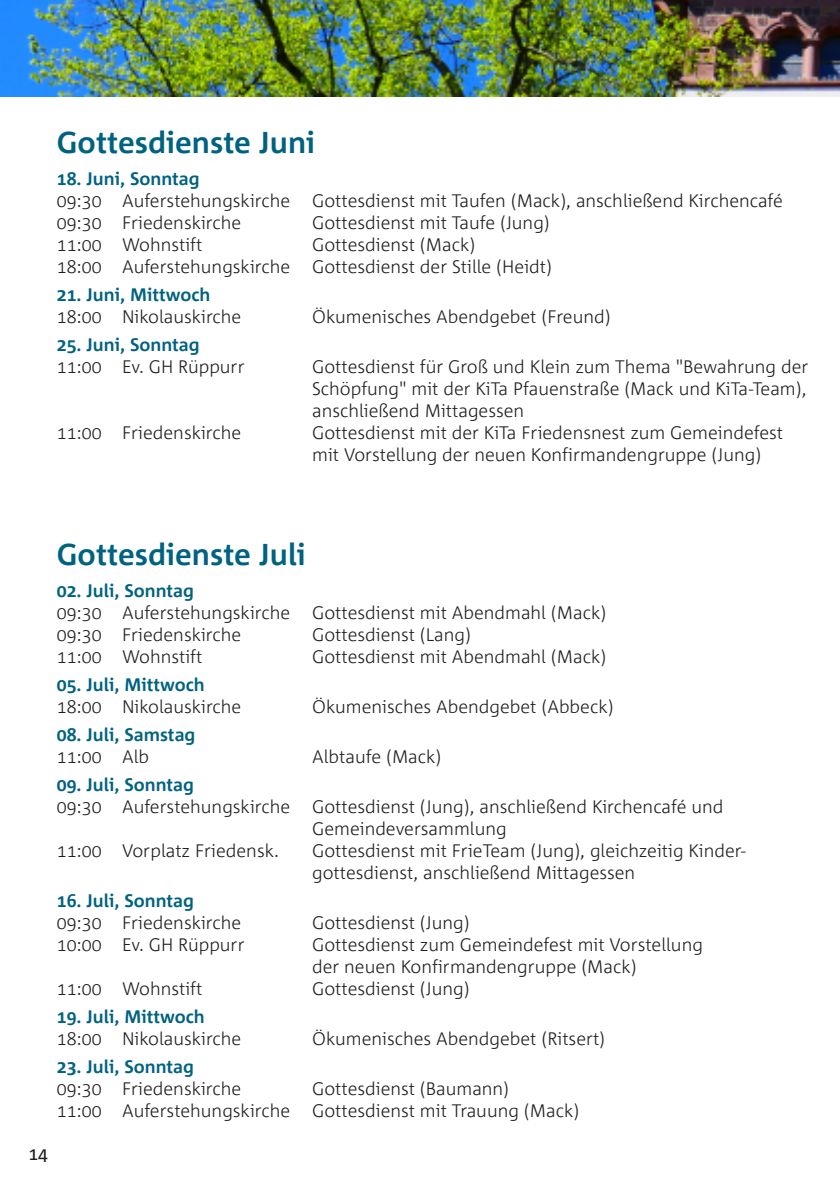
<style>
.page{position:relative;width:840px;height:1191px;background:#fff}
.page>*{position:absolute;margin:0;border:0;box-sizing:border-box;transform-origin:0 0}
.t1{font:700 30px "Corpid C1";color:#006281}
.t2{font:300 18px/22px "Corpid C1";color:#231f20}
.t3{font:700 18px "Corpid C1";color:#006281}
.t4{font:18px "Corpid C1";color:#231f20}
</style>
<div class="page">
<img style="left:0;top:0;width:838px;height:96px">
<h1 class="t1" style="left:57px;top:124px;width:260px">Gottesdienste Juni</h1>
<p class="t3" style="left:57px;top:167px;width:144px">18. Juni, Sonntag</p>
<p class="t2" style="left:57px;top:189px;width:727px">09:30 Auferstehungskirche Gottesdienst mit Taufen (Mack), anschließend Kirchencafé<br>09:30 Friedenskirche</p>
<p class="t2" style="left:312px;top:211px;width:239px">Gottesdienst mit Taufe (Jung)</p>
<p class="t2" style="left:57px;top:233px;width:496px;text-indent:255px">Gottesdienst (Mack)<br>18:00 Auferstehungskirche Gottesdienst der Stille (Heidt)</p>
<p class="t3" style="left:57px;top:283px;width:155px">21. Juni, Mittwoch</p>
<p class="t2" style="left:57px;top:305px;width:186px">18:00 Nikolauskirche</p>
<p class="t2" style="left:312px;top:305px;width:300px">Ökumenisches Abendgebet (Freund)</p>
<p class="t3" style="left:57px;top:333px;width:144px">25. Juni, Sonntag</p>
<p class="t2" style="left:57px;top:355px;width:189px">11:00 Ev. GH Rüppurr</p>
<p class="t2" style="left:312px;top:355px;width:497px;text-align:justify">Gottesdienst für Groß und Klein zum Thema "Bewahrung der Schöpfung" mit der KiTa Pfauenstraße (Mack und KiTa-Team), anschließend Mittagessen</p>
<p class="t2" style="left:57px;top:421px;width:186px">11:00 Friedenskirche</p>
<p class="t2" style="left:312px;top:421px;width:472px">Gottesdienst mit der KiTa Friedensnest zum Gemeindefest mit Vorstellung der neuen Konfirmandengruppe (Jung)</p>
<p class="t2" style="left:57px;top:233px;width:147px">11:00 Wohnstift</p>
<h1 class="t1" style="left:57px;top:536px;width:250px">Gottesdienste Juli</h1>
<p class="t3" style="left:57px;top:579px;width:139px">02. Juli, Sonntag</p>
<p class="t2" style="left:57px;top:601px;width:551px">09:30 Auferstehungskirche Gottesdienst mit Abendmahl (Mack)<br>09:30 Friedenskirche</p>
<p class="t2" style="left:312px;top:623px;width:160px">Gottesdienst (Lang)</p>
<p class="t2" style="left:57px;top:645px;width:147px">11:00 Wohnstift</p>
<p class="t2" style="left:312px;top:645px;width:295px">Gottesdienst mit Abendmahl (Mack)</p>
<p class="t3" style="left:57px;top:673px;width:149px">05. Juli, Mittwoch</p>
<p class="t2" style="left:57px;top:695px;width:186px">18:00 Nikolauskirche</p>
<p class="t2" style="left:312px;top:695px;width:303px">Ökumenisches Abendgebet (Abbeck)</p>
<p class="t3" style="left:57px;top:723px;width:140px">08. Juli, Samstag</p>
<p class="t2" style="left:57px;top:745px;width:94px">11:00 Alb</p>
<p class="t2" style="left:312px;top:745px;width:131px">Albtaufe (Mack)</p>
<p class="t3" style="left:57px;top:773px;width:139px">09. Juli, Sonntag</p>
<p class="t2" style="left:57px;top:795px;width:667px">09:30 Auferstehungskirche Gottesdienst (Jung), anschließend Kirchencafé und</p>
<p class="t2" style="left:312px;top:817px;width:196px">Gemeindeversammlung</p>
<p class="t2" style="left:57px;top:839px;width:224px">11:00 Vorplatz Friedensk.</p>
<p class="t2" style="left:312px;top:839px;width:435px">Gottesdienst mit FrieTeam (Jung), gleichzeitig Kinder&shy;gottesdienst, anschließend Mittagessen</p>
<p class="t3" style="left:57px;top:889px;width:139px">16. Juli, Sonntag</p>
<p class="t2" style="left:57px;top:911px;width:186px">09:30 Friedenskirche</p>
<p class="t2" style="left:312px;top:911px;width:159px">Gottesdienst (Jung)</p>
<p class="t2" style="left:57px;top:933px;width:189px">10:00 Ev. GH Rüppurr</p>
<p class="t2" style="left:312px;top:933px;width:392px">Gottesdienst zum Gemeindefest mit Vorstellung der neuen Konfirmandengruppe (Mack)</p>
<p class="t2" style="left:57px;top:977px;width:147px">11:00 Wohnstift</p>
<p class="t2" style="left:312px;top:977px;width:159px">Gottesdienst (Jung)</p>
<p class="t3" style="left:57px;top:1005px;width:149px">19. Juli, Mittwoch</p>
<p class="t2" style="left:57px;top:1027px;width:186px">18:00 Nikolauskirche</p>
<p class="t2" style="left:312px;top:1027px;width:294px">Ökumenisches Abendgebet (Ritsert)</p>
<p class="t3" style="left:57px;top:1055px;width:139px">23. Juli, Sonntag</p>
<p class="t2" style="left:57px;top:1077px;width:186px">09:30 Friedenskirche</p>
<p class="t2" style="left:57px;top:1077px;width:524px;text-indent:255px">Gottesdienst (Baumann)<br>11:00 Auferstehungskirche Gottesdienst mit Trauung (Mack)</p>
<p class="t4" style="left:28px;top:1142px;width:21px">14</p>
</div>
